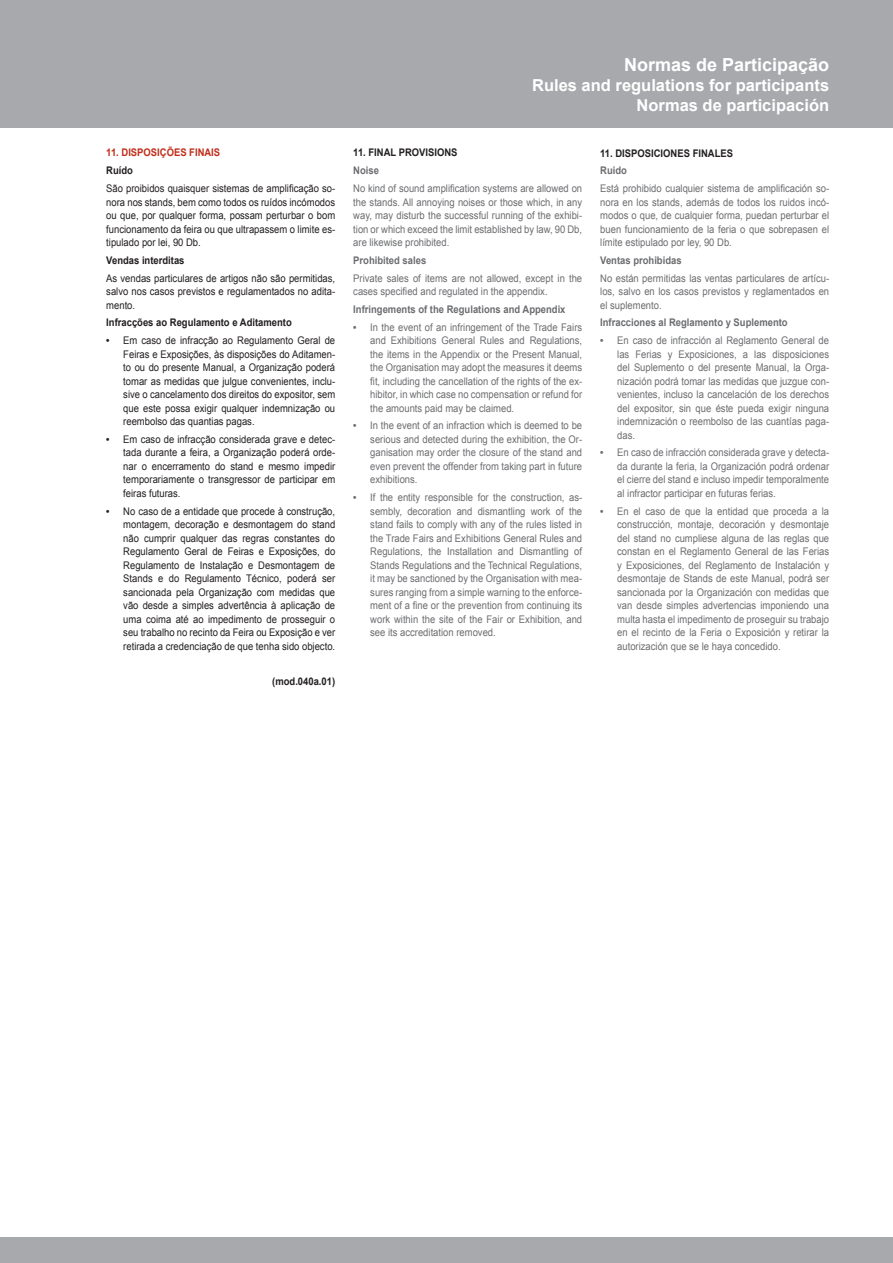
<style>
.page{position:relative;width:893px;height:1263px;background:#fff}
.page>*{position:absolute;margin:0;border:0;box-sizing:border-box;transform-origin:0 0}
.t1{font:700 18px "Arial";color:#fff}
.t2{font:700 16.5px/19.8px "Arial";color:#fff;text-align:right}
.t3{font:10.5px/13.5px "Arial";color:#6c6d70;text-align:justify;scale:.9 1}
.t4{font:10.5px/13.5px "Arial";color:#231f20;text-align:justify;scale:.9 1}
.t5{font:700 10.5px "Arial";color:#6c6d70;scale:.9 1}
.t6{font:700 10.5px "Arial";color:#231f20;scale:.9 1}
.t7{font:700 10.5px "Arial";color:#c02d19;scale:.9 1}
.s1{font-weight:700}
</style>
<div class="page">
<div style="left:0;top:1237px;width:893px;height:26px;background:#a8a9ad"></div>
<div style="left:0;top:0;width:893px;height:128px;background:#a8a9ad"></div>
<p class="t7" style="left:106px;top:146px;width:24px">11. DISPOSI</p>
<p class="t7" style="left:160px;top:146px;width:46px">ÇÕES FINAIS</p>
<p class="t6" style="left:106px;top:164px;width:31px">Ruído</p>
<p class="t4" style="left:106px;top:182px;width:256px">São proibidos quaisquer sistemas de amplificação so&shy;nora nos stands, bem como todos os ruídos incómodos ou que, por qualquer forma, possam perturbar o bom funcionamento da feira ou que ultrapassem o limite es&shy;tipulado por lei, 90 Db.</p>
<p class="t6" style="left:106px;top:253px;width:88px">Vendas interditas</p>
<p class="t4" style="left:106px;top:271px;width:256px">As vendas particulares de artigos não são permitidas, salvo nos casos previstos e regulamentados no adita&shy;mento.</p>
<p class="t6" style="left:106px;top:316px;width:208px">Infracções ao Regulamento e Aditamento</p>
<p class="t4" style="left:123px;top:334px;width:237px;text-indent:-17px"><span class="s1">•</span> Em caso de infracção ao Regulamento Geral de Feiras e Exposições, às disposições do Aditamen&shy;to ou do presente Manual, a Organização poderá tomar as medidas que julgue convenientes, inclu&shy;sive o cancelamento dos direitos do expositor, sem que este possa exigir qualquer indemnização ou reembolso das quantias pagas.</p>
<p class="t4" style="left:123px;top:432px;width:237px;text-indent:-17px"><span class="s1">•</span> Em caso de infracção considerada grave e detec&shy;tada durante a feira, a Organização poderá orde&shy;nar o encerramento do stand e mesmo impedir temporariamente o transgressor de participar em feiras futuras.</p>
<p class="t4" style="left:123px;top:504px;width:237px;text-indent:-17px"><span class="s1">•</span> No caso de a entidade que procede à construção, montagem, decoração e desmontagem do stand não cumprir qualquer das regras constantes do Regulamento Geral de Feiras e Exposições, do Regulamento de Instalação e Desmontagem de Stands e do Regulamento Técnico, poderá ser sancionada pela Organização com medidas que vão desde a simples advertência à aplicação de uma coima até ao impedimento de prosseguir o seu trabalho no recinto da Feira ou Exposição e ver retirada a credenciação de que tenha sido objecto.</p>
<p class="t6" style="left:272px;top:674px;width:72px">(mod.040a.01)</p>
<h1 class="t1" style="left:624px;top:53px;width:207px">Normas de Participação</h1>
<h2 class="t2" style="left:532px;top:76px;width:299px">Rules and regulations for participants<br>Normas de participación</h2>
<p class="t6" style="left:353px;top:146px;width:31px">11. FINAL</p>
<p class="t6" style="left:399px;top:146px;width:9px">PRO</p>
<p class="t6" style="left:419px;top:146px;width:14px">VISIONS</p>
<p class="t5" style="left:353px;top:164px;width:30px">Noise</p>
<p class="t3" style="left:353px;top:182px;width:256px">No kind of sound amplification systems are allowed on the stands. All annoying noises or those which, in any way, may disturb the successful running of the exhibi&shy;tion or which exceed the limit established by law, 90 Db, are likewise prohibited.</p>
<p class="t5" style="left:353px;top:253px;width:83px">Prohibited sales</p>
<p class="t3" style="left:353px;top:271px;width:256px">Private sales of items are not allowed, except in the cases specified and regulated in the appendix.</p>
<p class="t5" style="left:353px;top:302px;width:237px">Infringements of the Regulations and Appendix</p>
<p class="t3" style="left:370px;top:320px;width:237px;text-indent:-17px"><span class="s1">•</span> In the event of an infringement of the Trade Fairs and Exhibitions General Rules and Regulations, the items in the Appendix or the Present Manual, the Organisation may adopt the measures it deems fit, including the cancellation of the rights of the ex&shy;hibitor, in which case no compensation or refund for the amounts paid may be claimed.</p>
<p class="t3" style="left:370px;top:419px;width:237px;text-indent:-17px"><span class="s1">•</span> In the event of an infraction which is deemed to be serious and detected during the exhibition, the Or&shy;ganisation may order the closure of the stand and even prevent the offender from taking part in future exhibitions.</p>
<p class="t3" style="left:370px;top:491px;width:237px;text-indent:-17px"><span class="s1">•</span> If the entity responsible for the construction, as&shy;sembly, decoration and dismantling work of the stand fails to comply with any of the rules listed in the Trade Fairs and Exhibitions General Rules and Regulations, the Installation and Dismantling of Stands Regulations and the Technical Regulations, it may be sanctioned by the Organisation with mea&shy;sures ranging from a simple warning to the enforce&shy;ment of a fine or the prevention from continuing its work within the site of the Fair or Exhibition, and see its accreditation removed.</p>
<p class="t6" style="left:600px;top:146px;width:25px">11. DISPOSICIONES</p>
<p class="t6" style="left:693px;top:146px;width:14px">FINALES</p>
<p class="t5" style="left:600px;top:164px;width:31px">Ruido</p>
<p class="t3" style="left:600px;top:182px;width:256px">Está prohibido cualquier sistema de amplificación so&shy;nora en los stands, además de todos los ruidos incó&shy;modos o que, de cualquier forma, puedan perturbar el buen funcionamiento de la feria o que sobrepasen el límite estipulado por ley, 90 Db.</p>
<p class="t5" style="left:600px;top:253px;width:92px">Ventas prohibidas</p>
<p class="t3" style="left:600px;top:271px;width:256px">No están permitidas las ventas particulares de artícu&shy;los, salvo en los casos previstos y reglamentados en el suplemento.</p>
<p class="t5" style="left:600px;top:316px;width:210px">Infracciones al Reglamento y Suplemento</p>
<p class="t3" style="left:617px;top:334px;width:237px;text-indent:-17px"><span class="s1">•</span> En caso de infracción al Reglamento General de las Ferias y Exposiciones, a las disposiciones del Suplemento o del presente Manual, la Orga&shy;nización podrá tomar las medidas que juzgue con&shy;venientes, incluso la cancelación de los derechos del expositor, sin que éste pueda exigir ninguna indemnización o reembolso de las cuantías paga&shy;das.</p>
<p class="t3" style="left:617px;top:446px;width:237px;text-indent:-17px"><span class="s1">•</span> En caso de infracción considerada grave y detecta&shy;da durante la feria, la Organización podrá ordenar el cierre del stand e incluso impedir temporalmente al infractor participar en futuras ferias.</p>
<p class="t3" style="left:617px;top:504px;width:237px;text-indent:-17px"><span class="s1">•</span> En el caso de que la entidad que proceda a la construcción, montaje, decoración y desmontaje del stand no cumpliese alguna de las reglas que constan en el Reglamento General de las Ferias y Exposiciones, del Reglamento de Instalación y desmontaje de Stands de este Manual, podrá ser sancionada por la Organización con medidas que van desde simples advertencias imponiendo una multa hasta el impedimento de proseguir su trabajo en el recinto de la Feria o Exposición y retirar la autorización que se le haya concedido.</p>
</div>
